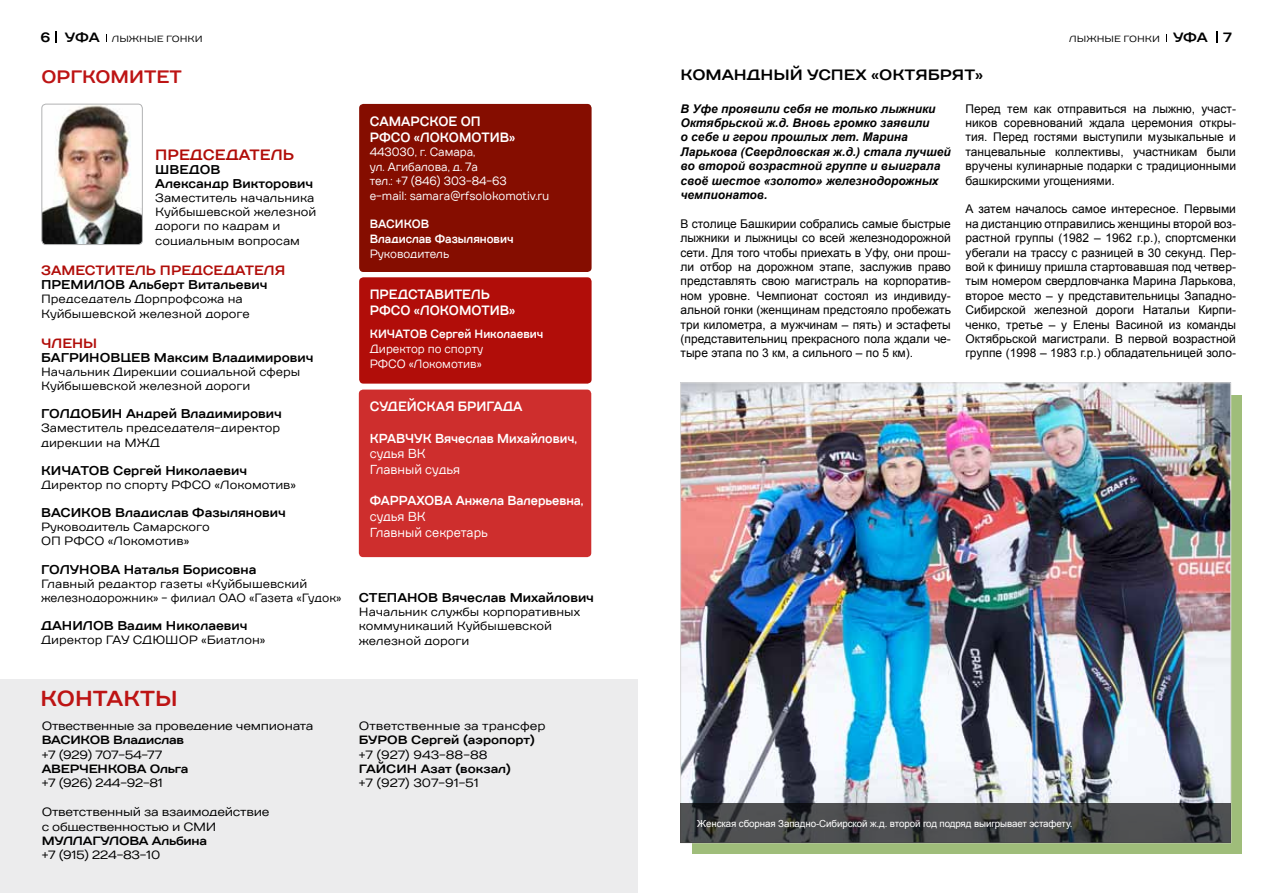
<style>
.page{position:relative;width:1276px;height:893px;background:#fff}
.page>*{position:absolute;margin:0;border:0;box-sizing:border-box;transform-origin:0 0}
.t1{font:700 21.75px "TT Days Sans";color:#bd1414;scale:.95 1}
.t2{font:700 18px "TT Days Sans";color:#bd1414;scale:.95 1}
.t3{font:700 15px "TT Days Sans";color:#000}
.t4{font:700 15px "TT Days Sans";letter-spacing:.155em;color:#b10d09;scale:.95 1}
.t5{font:700 13.5px/16.2px "TT Days Sans";letter-spacing:.175em;color:#fff;scale:.85 1}
.t6{font:700 13.5px "TT Days Sans";letter-spacing:.175em;color:#b10d09;scale:.95 1}
.t7{font:700 13.5px "TT Days Sans";color:#000}
.t8{font:700 13.05px "TT Days Sans";color:#fff;scale:.85 1}
.t9{font:13.05px/15.6px "TT Days Sans";color:#fff;scale:.85 1}
.t10{font:700 12.75px/14.1px "TT Days Sans";color:#000;scale:.95 1}
.t11{font:12px/14.4px "Arial";color:#000;text-align:justify}
.t12{font:12px/14.1px "TT Days Sans";color:#000;scale:.95 1}
.t13{font:italic 700 12px/14.4px "Arial";color:#000}
.t14{font:12px/14.4px "TT Days Sans";letter-spacing:-.02em;color:#000}
.t15{font:12px/14.4px "TT Days Sans";color:#fff;scale:.85 1}
.t16{font:700 12px "TT Days Sans";letter-spacing:-.01em;color:#000}
.t17{font:12px "TT Days Sans";color:#000}
.t18{font:700 12px/14.4px "TT Days Sans";color:#fff;scale:.85 1}
.t19{font:9.75px "Arial";letter-spacing:-.01em;color:#fff}
.t20{font:9px "TT Days Sans";color:#000}
.s1{font-weight:700;font-size:13.5px}
</style>
<div class="page">
<div style="left:359px;top:104px;width:232px;height:168px;background:#850d00;border-radius:4px"></div>
<div style="left:359px;top:277px;width:232px;height:107px;background:#b10d09;border-radius:4px"></div>
<div style="left:359px;top:390px;width:232px;height:167px;background:#ce2e2d;border-radius:4px"></div>
<img style="left:42px;top:104px;width:100px;height:141px">
<div style="left:42px;top:104px;width:101px;height:141px;border:1px solid #b1b2b3;border-radius:4px"></div>
<div style="left:0;top:679px;width:638px;height:214px;background:#ececed"></div>
<svg style="left:692px;top:395px;width:549px;height:458px;background:#a2bc81"></svg>
<img style="left:682px;top:385px;width:547px;height:418px">
<svg style="left:680px;top:803px;width:551px;height:40px;background:#444547"></svg>
<svg style="left:55px;top:31px;width:1px;height:12px"></svg>
<svg style="left:1216px;top:31px;width:1px;height:12px"></svg>
<p class="t20" style="left:40px;top:33px;width:164px"><span class="s1">6 уфа</span> Лыжные гонки</p>
<p class="t20" style="left:1069px;top:33px;width:138px">Лыжные гонки <span class="s1">уфа</span></p>
<p class="t7" style="left:1223px;top:28px;width:10px">7</p>
<h2 class="t2" style="left:42px;top:65px;width:74px">оргкоми</h2>
<h2 class="t2" style="left:144px;top:65px;width:41px">тет</h2>
<p class="t4" style="left:155px;top:145px;width:147px">Председатель</p>
<p class="t10" style="left:155px;top:162px;width:168px">Шведов<br>Александр Викторович</p>
<p class="t12" style="left:155px;top:191px;width:171px">Заместитель начальника<br>Куйбышевской железной дороги по кадрам и социальным вопросам</p>
<p class="t6" style="left:41px;top:262px;width:258px">Зам еститель п редседателя</p>
<p class="t10" style="left:41px;top:278px;width:240px">Премилов Альберт Витальевич</p>
<p class="t12" style="left:41px;top:292px;width:221px">Председатель Дорпрофсожа на<br>Куйбышевской железной дороге</p>
<p class="t6" style="left:41px;top:334px;width:61px">ЧЛЕНЫ</p>
<p class="t10" style="left:41px;top:350px;width:52px">Багринов</p>
<p class="t10" style="left:120px;top:350px;width:205px">цев Максим Владимирович</p>
<p class="t12" style="left:41px;top:365px;width:274px">Начальник Дирекции социальной сферы<br>Куйбышевской железной дороги</p>
<p class="t10" style="left:41px;top:407px;width:43px">Голдобин</p>
<p class="t10" style="left:126px;top:407px;width:165px">Андрей Владимирович</p>
<p class="t12" style="left:41px;top:421px;width:253px">Заместитель председателя-директор дирекции на МЖД</p>
<p class="t10" style="left:41px;top:463px;width:11px">Кич</p>
<p class="t10" style="left:71px;top:463px;width:187px">атов Сергей Николаевич</p>
<p class="t12" style="left:41px;top:478px;width:270px">Директор по спорту РФСО «Локомотив»</p>
<p class="t10" style="left:41px;top:506px;width:259px">Васи ков Владислав Фазылянович</p>
<p class="t12" style="left:41px;top:520px;width:179px">Руководитель Самарского<br>ОП РФСО «Локомотив»</p>
<p class="t10" style="left:41px;top:562px;width:52px">Голунов</p>
<p class="t10" style="left:110px;top:562px;width:155px">а Наталья Борисовна</p>
<p class="t12" style="left:41px;top:576px;width:317px">Главный редактор газеты «Куйбышевский железнодорожник» - филиал ОАО «Газета «Гудок»</p>
<p class="t10" style="left:41px;top:618px;width:219px">Данилов Вадим Николаевич</p>
<p class="t12" style="left:41px;top:633px;width:238px">Директор ГАУ СДЮШОР «Биатлон»</p>
<h1 class="t1" style="left:41px;top:684px;width:140px">кон такты</h1>
<p class="t14" style="left:42px;top:718px;width:273px">Отвественные за проведение чемпионата</p>
<p class="t16" style="left:42px;top:732px;width:144px">Васи ков Владислав</p>
<p class="t14" style="left:42px;top:747px;width:122px">+7 (929) 707-54-77</p>
<p class="t16" style="left:42px;top:761px;width:148px">Аверч ен кова Ольга</p>
<p class="t14" style="left:42px;top:776px;width:123px">+7 (926) 244-92-81</p>
<p class="t14" style="left:42px;top:805px;width:229px">Ответственный за взаимодействие с общественностью и СМИ</p>
<p class="t16" style="left:42px;top:833px;width:167px">Муллагулова Альбина</p>
<p class="t14" style="left:42px;top:848px;width:120px">+7 (915) 224-83-10</p>
<p class="t5" style="left:370px;top:113px;width:132px">Самарское ОП<br>РФС</p>
<p class="t5" style="left:400px;top:129px;width:71px">О «Ло комо</p>
<p class="t5" style="left:481px;top:129px;width:41px">тив»</p>
<p class="t15" style="left:370px;top:145px;width:213px">443030, г. Самара,<br>ул. Агибалова, д. 7а<br>тел.: +7 (846) 303-84-63<br>e-mail: samara@rfsolokomotiv.ru</p>
<p class="t18" style="left:370px;top:217px;width:171px">Васи ков<br>Владислав Фазылянович</p>
<p class="t15" style="left:370px;top:247px;width:95px">Руководитель</p>
<p class="t5" style="left:370px;top:286px;width:143px">п редставитель<br>РФС</p>
<p class="t5" style="left:400px;top:303px;width:71px">О «Ло комо</p>
<p class="t5" style="left:481px;top:303px;width:41px">тив»</p>
<p class="t18" style="left:370px;top:327px;width:11px">Кич</p>
<p class="t18" style="left:395px;top:327px;width:176px">атов Сергей Николаевич</p>
<p class="t15" style="left:370px;top:341px;width:135px;line-height:15.3px">Директор по спорту<br>РФСО «Локомотив»</p>
<p class="t5" style="left:370px;top:399px;width:179px">судейская бригада</p>
<p class="t8" style="left:370px;top:430px;width:245px">Кравчук Вячеслав Михайлович,</p>
<p class="t9" style="left:370px;top:446px;width:108px">судья В К<br>Главный судья</p>
<p class="t8" style="left:370px;top:492px;width:253px">Фаррахова Анжела Валерьевна,</p>
<p class="t9" style="left:370px;top:509px;width:140px">судья В К<br>Главный секретарь</p>
<p class="t10" style="left:359px;top:591px;width:63px">Степанов</p>
<p class="t10" style="left:442px;top:591px;width:162px">Вячеслав Михайлович</p>
<p class="t12" style="left:359px;top:605px;width:234px">Начальник службы корпоративных коммуникаций Куйбышевской железной дороги</p>
<p class="t17" style="left:359px;top:718px;width:188px">Ответственные за трансфер</p>
<p class="t16" style="left:359px;top:732px;width:178px">Буров Сергей (аэропорт)</p>
<p class="t17" style="left:359px;top:747px;width:130px">+7 (927) 943-88-88</p>
<p class="t16" style="left:359px;top:761px;width:48px">Гайсин</p>
<p class="t16" style="left:421px;top:761px;width:92px">Азат (вокзал)</p>
<p class="t17" style="left:359px;top:775px;width:122px">+7 (927) 307-91-51</p>
<p class="t3" style="left:680px;top:65px;width:224px">КОМАНДНЫЙ УСПЕХ «ОКТЯ</p>
<p class="t3" style="left:927px;top:65px;width:25px">БРЯТ</p>
<p class="t3" style="left:975px;top:65px;width:10px">»</p>
<p class="t13" style="left:680px;top:102px;width:272px">В Уфе проявили себя не только лыжники Октябрьской ж.д. Вновь громко заявили<br>о себе и герои прошлых лет. Марина Ларькова (Свердловская ж.д.) стала лучшей во второй возрастной группе и выиграла своё шестое «золото» железнодорожных чемпионатов.</p>
<p class="t11" style="left:680px;top:217px;width:272px">В столице Башкирии собрались самые быстрые лыжники и лыжницы со всей железнодорожной сети. Для того чтобы приехать в Уфу, они прош&shy;ли отбор на дорожном этапе, заслужив право представлять свою магистраль на корпоратив&shy;ном уровне. Чемпионат состоял из индивиду&shy;альной гонки (женщинам предстояло пробежать три километра, а мужчинам – пять) и эстафеты (представительниц прекрасного пола ждали че&shy;тыре этапа по 3 км, а сильного – по 5 км).</p>
<p class="t11" style="left:965px;top:101px;width:272px">Перед тем как отправиться на лыжню, участ&shy;ников соревнований ждала церемония откры&shy;тия. Перед гостями выступили музыкальные и танцевальные коллективы, участникам были вручены кулинарные подарки с традиционными башкирскими угощениями.</p>
<p class="t11" style="left:965px;top:202px;width:272px">А затем началось самое интересное. Первыми на дистанцию отправились женщины второй воз&shy;растной группы (1982 – 1962 г.р.), спортсменки убегали на трассу с разницей в 30 секунд. Пер&shy;вой к финишу пришла стартовавшая под четвер&shy;тым номером свердловчанка Марина Ларькова, второе место – у представительницы Западно-Сибирской железной дороги Натальи Кирпи&shy;ченко, третье – у Елены Васиной из команды Октябрьской магистрали. В первой возрастной группе (1998 – 1983 г.р.) обладательницей золо-</p>
<p class="t19" style="left:697px;top:817px;width:377px">Женская сборная Западно-Сибирской ж.д. второй год подряд выигрывает эстафету.</p>
</div>
